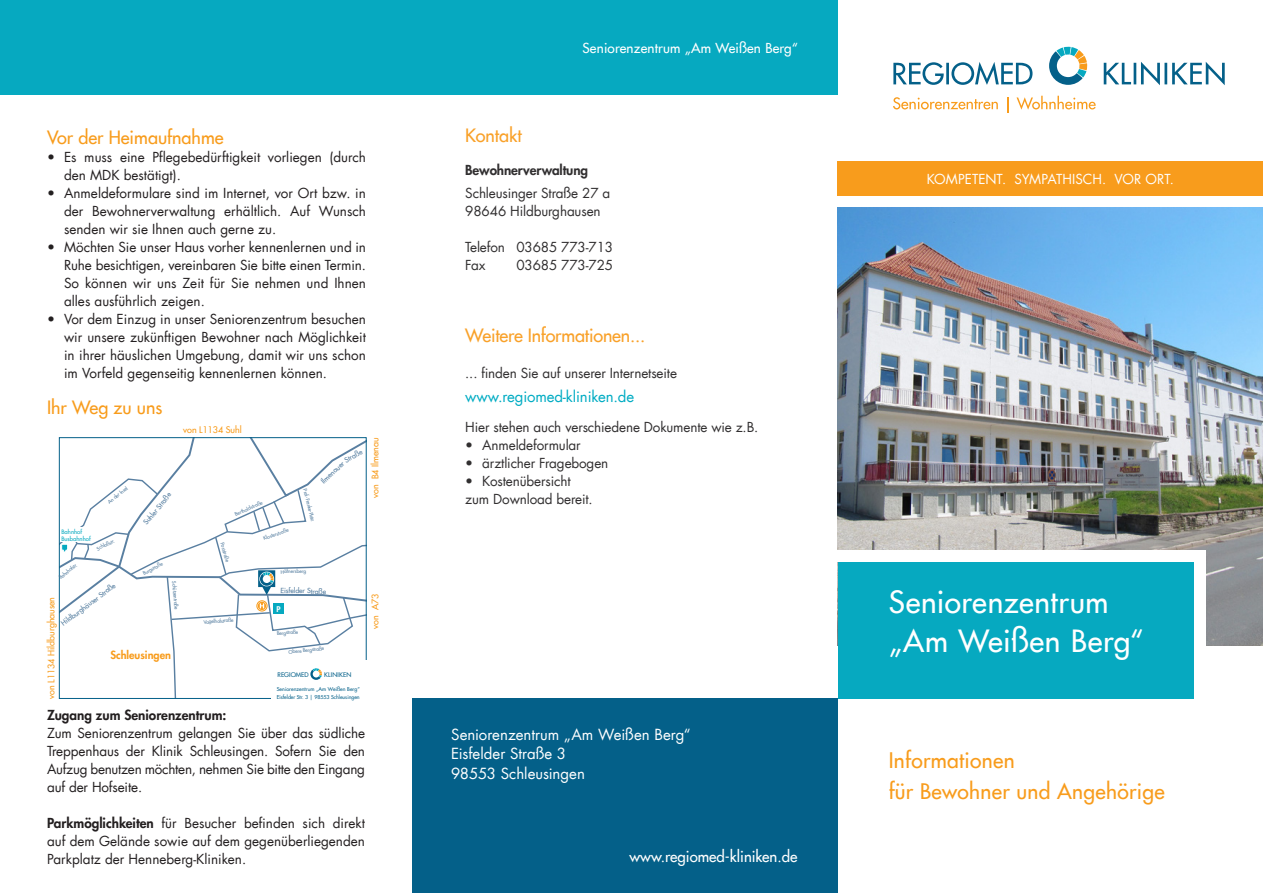
<style>
.page{position:relative;width:1263px;height:893px;background:#fff}
.page>*{position:absolute;margin:0;border:0;box-sizing:border-box;transform-origin:0 0}
.t1{font:500 30px/39px "Futura Com";letter-spacing:.02em;color:#fff}
.t2{font:500 21px/30px "Futura Com";letter-spacing:.015em;color:#f89c1c}
.t3{font:500 18px "Futura Com";letter-spacing:-.01em;color:#f9a129}
.t4{font:500 18px "Futura Com";color:#f89c1c}
.t5{font:15px/19.5px "Futura Com";letter-spacing:-.005em;color:#fff}
.t6{font:15px "Futura Com";letter-spacing:-.01em;color:#00acc3}
.t7{font:500 15px "Futura Com";color:#fff}
.t8{font:13.5px/18px "Futura Com";color:#231f20;text-align:justify}
.t9{font:13.5px/18px "Futura Com";letter-spacing:-.01em;color:#312f30}
.t10{font:13.5px "Futura Com";letter-spacing:.005em;color:#fff}
.t11{font:500 13.5px "Futura Com";letter-spacing:.015em;color:#fff}
.t12{font:800 13.5px "Futura Com";color:#231f20}
.t13{font:800 13.5px "Futura Com";letter-spacing:-.01em;color:#312f30}
.t14{font:800 10.95px "Futura Com";color:#f89c1c}
.t15{font:500 8.85px "Futura Com";color:#f89c1c}
.t16{font:800 7.65px "Futura Com";color:#fff}
.t17{font:500 6.9px "Futura Com";color:#507a9d}
.t18{font:500 6.3px "Futura Com";color:#046089}
.t19{font:500 6px/7.2px "Futura Com";color:#06a9c0}
.t20{font:500 5.25px/8.2px "Futura Com";color:#046089}
.t21{font:500 4.95px "Futura Com";color:#507a9d}
.s1{font-weight:800}
</style>
<div class="page">
<img style="left:838px;top:207px;width:425px;height:438px">
<div style="left:838px;top:562px;width:356px;height:137px;background:#06a9c0"></div>
<div style="left:838px;top:161px;width:425px;height:34px;background:#f89c1c"></div>
<div style="left:838px;top:550px;width:368px;height:12px;background:#fff"></div>
<div style="left:1194px;top:550px;width:12px;height:149px;background:#fff"></div>
<div style="left:412px;top:699px;width:426px;height:194px;background:#046089"></div>
<div style="left:0;top:0;width:838px;height:94px;background:#06a9c0"></div>
<svg style="left:59px;top:438px;width:307px;height:260px"></svg>
<div style="left:257px;top:601px;width:10px;height:10px;border:1px solid #f89c1c;border-radius:50%"></div>
<svg style="left:1049px;top:47px;width:38px;height:38px"></svg>
<svg style="left:893px;top:62px;width:139px;height:23px"></svg>
<svg style="left:1104px;top:62px;width:121px;height:23px"></svg>
<svg style="left:893px;top:97px;width:105px;height:12px"></svg>
<svg style="left:1007px;top:97px;width:1px;height:16px"></svg>
<svg style="left:1016px;top:96px;width:80px;height:14px"></svg>
<h3 class="t4" style="left:47px;top:124px;width:178px">Vor der Heimaufnahme</h3>
<p class="t8" style="left:64px;top:148px;width:303px;text-indent:-17px">• Es muss eine Pflegebedürftigkeit vorliegen (durch den MDK bestätigt).</p>
<p class="t8" style="left:64px;top:184px;width:303px;text-indent:-17px">• Anmeldeformulare sind im Internet, vor Ort bzw. in der Bewohnerverwaltung erhältlich. Auf Wunsch senden wir sie I hnen auch gerne zu.</p>
<p class="t8" style="left:64px;top:238px;width:303px;text-indent:-17px">• Möchten Sie unser Haus vorher kennenlernen und in Ruhe besichtigen, vereinbaren Sie bitte einen Termin.<br>So können wir uns Zeit für Sie nehmen und Ihnen alles ausführlich zeigen.</p>
<p class="t8" style="left:64px;top:310px;width:303px;text-indent:-17px">• Vor dem Einzug in unser Seniorenzentrum besuchen wir unsere zukünftigen Bewohner nach Möglichkeit in ihrer häuslichen Umgebung, damit wir uns schon im Vorfeld gegenseitig kennenlernen können.</p>
<h3 class="t4" style="left:47px;top:394px;width:117px">Ihr Weg zu uns</h3>
<p class="t15" style="left:183px;top:423px;width:60px">von L1134 Suhl</p>
<p class="t21" style="left:106px;top:499px;width:26px;rotate:-38deg">Ander Insel</p>
<p class="t17" style="left:141px;top:520px;width:41px;rotate:-51deg">Suhler Straße</p>
<p class="t21" style="left:234px;top:511px;width:32px;rotate:-24deg">Bertholdstraße</p>
<p class="t15" style="left:369px;top:498px;width:62px;rotate:-90deg">von B4 Ilmenau</p>
<p class="t17" style="left:343px;top:456px;width:20px;rotate:-27deg">Straße</p>
<p class="t17" style="left:319px;top:478px;width:30px;rotate:-42deg">Ilmenauer</p>
<p class="t21" style="left:309px;top:488px;width:34px;rotate:76deg">Prof.-Franke-Platz</p>
<p class="t21" style="left:262px;top:535px;width:28px;rotate:-20deg">Klosterstraße</p>
<p class="t19" style="left:61px;top:528px;width:31px">Bahnhof<br>Busbahnhof</p>
<p class="t21" style="left:96px;top:546px;width:20px;rotate:-26deg">Schloßstr.</p>
<p class="t21" style="left:226px;top:542px;width:21px;rotate:74deg">Poststraße</p>
<p class="t21" style="left:142px;top:570px;width:23px;rotate:-27deg">Burgstraße</p>
<p class="t21" style="left:57px;top:575px;width:23px;rotate:-39deg">Bahnhofstr.</p>
<p class="t21" style="left:280px;top:568px;width:28px;rotate:-2deg">Häfnersberg</p>
<p class="t21" style="left:178px;top:581px;width:30px;rotate:85deg">Schützentraße</p>
<p class="t17" style="left:59px;top:620px;width:67px;rotate:-37deg">Hildburghäuser Straße</p>
<p class="t15" style="left:369px;top:629px;width:37px;rotate:-90deg">von A73</p>
<p class="t17" style="left:281px;top:585px;width:47px;rotate:1deg">Eisfelder Straße</p>
<p class="t15" style="left:45px;top:699px;width:103px;rotate:-90deg">von L1134 Hildburghausen</p>
<p class="t16" style="left:276px;top:603px;width:6px">P</p>
<p class="t21" style="left:203px;top:618px;width:31px;rotate:-4deg">Vogelhofstraße</p>
<p class="t21" style="left:277px;top:629px;width:23px;rotate:-4deg">Bergstraße</p>
<p class="t21" style="left:288px;top:648px;width:37px;rotate:-6deg">Obere Bergstraße</p>
<p class="t14" style="left:110px;top:647px;width:62px">Schleusingen</p>
<p class="t18" style="left:278px;top:670px;width:33px">Regiomed</p>
<p class="t18" style="left:324px;top:670px;width:29px">Kliniken</p>
<p class="t20" style="left:277px;top:684px;width:84px">Seniorenzentrum „Am Weißen Berg“<br>Eisfelder Str. 3 | 98553 Schleusingen</p>
<p class="t12" style="left:47px;top:705px;width:181px">Zugang zum Seniorenzentrum:</p>
<p class="t8" style="left:47px;top:724px;width:319px">Zum Seniorenzentrum gelangen Sie über das südliche Treppenhaus der Klinik Schleusingen. Sofern Sie den Aufzug benutzen möchten, nehmen Sie bitte den Eingang auf der Hofseite.</p>
<p class="t8" style="left:47px;top:814px;width:319px"><span class="s1">Parkmöglichkeiten</span> für Besucher befinden sich direkt auf dem Gelände sowie auf dem gegenüberliegenden Parkplatz der Henneberg-Kliniken.</p>
<p class="t11" style="left:582px;top:38px;width:217px">Seniorenzentrum „Am Weißen Berg“</p>
<h3 class="t3" style="left:465px;top:122px;width:58px">Kontakt</h3>
<p class="t13" style="left:465px;top:160px;width:124px">Bewohnerverwaltung</p>
<p class="t9" style="left:465px;top:184px;width:147px">Schleusinger Straße 27 a<br>98646 H ildburghausen</p>
<p class="t9" style="left:465px;top:238px;width:149px">Telefon 03685 773-713<br>Fax</p>
<p class="t9" style="left:516px;top:256px;width:98px">03685 773-725</p>
<h3 class="t3" style="left:465px;top:322px;width:182px">Weitere Informationen...</h3>
<p class="t9" style="left:465px;top:364px;width:213px">... finden Sie auf unserer Internetseite</p>
<p class="t6" style="left:465px;top:386px;width:170px">www.regiomed-kliniken.de</p>
<p class="t9" style="left:465px;top:418px;width:295px">H ier stehen auch verschiedene Dokumente wie z.B.</p>
<p class="t9" style="left:465px;top:436px;width:117px">• Anmeldeformular</p>
<p class="t9" style="left:465px;top:454px;width:145px">• ärztlicher Fragebogen</p>
<p class="t9" style="left:465px;top:472px;width:129px">• Kostenübersicht zum Download bereit.</p>
<p class="t5" style="left:451px;top:724px;width:241px">Seniorenzentrum „Am Weißen Berg“<br>Eisfelder Straße 3<br>98553 Schleusingen</p>
<p class="t7" style="left:629px;top:845px;width:169px">www.regiomed-kliniken.de</p>
<p class="t10" style="left:927px;top:169px;width:249px">Kompetent. Sympathisch. vor Ort.</p>
<h1 class="t1" style="left:889px;top:581px;width:256px">Seniorenzentrum „Am Weißen Berg“</h1>
<h2 class="t2" style="left:889px;top:745px;width:277px">Informationen<br>für Bewohner und Angehörige</h2>
</div>
